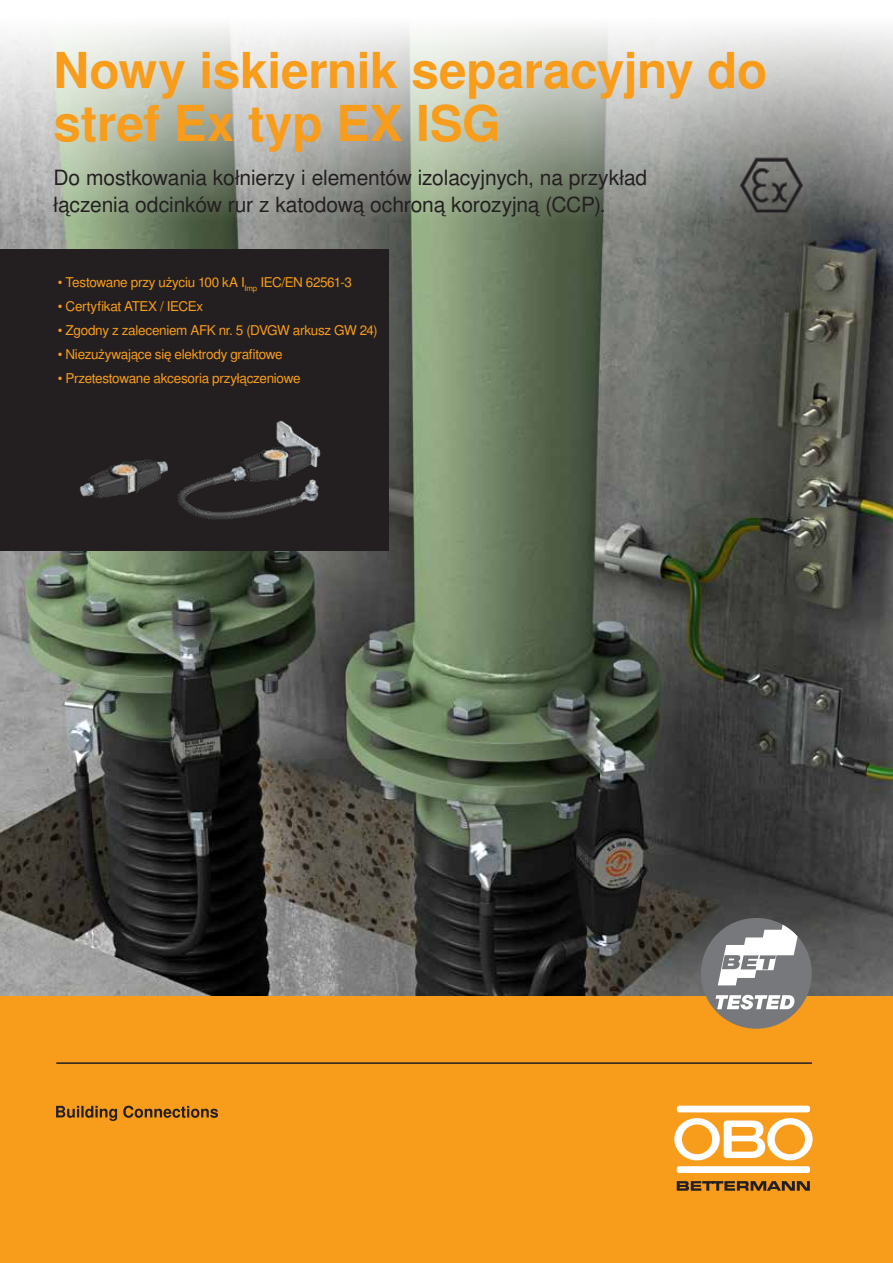
<style>
.page{position:relative;width:893px;height:1263px;background:#fff}
.page>*{position:absolute;margin:0;border:0;box-sizing:border-box;transform-origin:0 0}
.t1{font:700 49.5px/53.2px "Nimbus San LOT";letter-spacing:-.005em;color:#f89c1c}
.t2{font:21px/27px "Nimbus San LOT";letter-spacing:-.005em;color:#231f20}
.t3{font:13.5px "Nimbus San LOT";letter-spacing:-.025em;color:#f89c1c}
</style>
<div class="page">
<div style="left:0;top:996px;width:893px;height:267px;background:#f89c1c"></div>
<img style="left:0;top:243px;width:893px;height:753px">
<svg style="left:0;top:27px;width:893px;height:216px;background:#aeb3ab"></svg>
<div style="left:677px;top:1166px;width:133px;height:7px;background:#fff;border-radius:2px"></div>
<svg style="left:674px;top:1118px;width:139px;height:42px"></svg>
<div style="left:677px;top:1106px;width:133px;height:6px;background:#fff;border-radius:2px"></div>
<svg style="left:677px;top:1181px;width:133px;height:10px"></svg>
<div style="left:0;top:249px;width:388px;height:301px;background:#231f20"></div>
<svg style="left:56px;top:1106px;width:162px;height:15px"></svg>
<img style="left:48px;top:459px;width:149px;height:95px">
<img style="left:175px;top:420px;width:146px;height:112px">
<hr style="left:57px;top:1062px;width:754px;height:2px;background:#231f20">
<svg style="left:740px;top:158px;width:63px;height:55px;background:#5e5d5b"></svg>
<div style="left:701px;top:918px;width:111px;height:111px;background:#76787b;border-radius:50%"></div>
<svg style="left:718px;top:918px;width:84px;height:67px"></svg>
<svg style="left:715px;top:995px;width:80px;height:14px"></svg>
<h1 class="t1" style="left:54px;top:46px;width:715px">Nowy iskiernik separacyjny do stref Ex typ EX ISG</h1>
<h2 class="t2" style="left:54px;top:164px;width:595px">Do mostkowania kołnierzy i elementów izolacyjnych, na przykład łączenia odcinków rur z katodową ochroną korozyjną (CCP).</h2>
<p class="t3" style="left:58px;top:274px;width:296px">• Testowane przy użyciu 100 kA I<sub>Imp</sub> IEC/EN 62561-3</p>
<p class="t3" style="left:58px;top:298px;width:147px">• Certyfikat ATEX / IECEx</p>
<p class="t3" style="left:58px;top:322px;width:321px">• Zgodny z zaleceniem AFK nr. 5 (DVGW arkusz GW 24)</p>
<p class="t3" style="left:58px;top:346px;width:226px">• Niezużywające się elektrody grafitowe</p>
<p class="t3" style="left:58px;top:370px;width:244px">• Przetestowane akcesoria przyłączeniowe</p>
</div>
